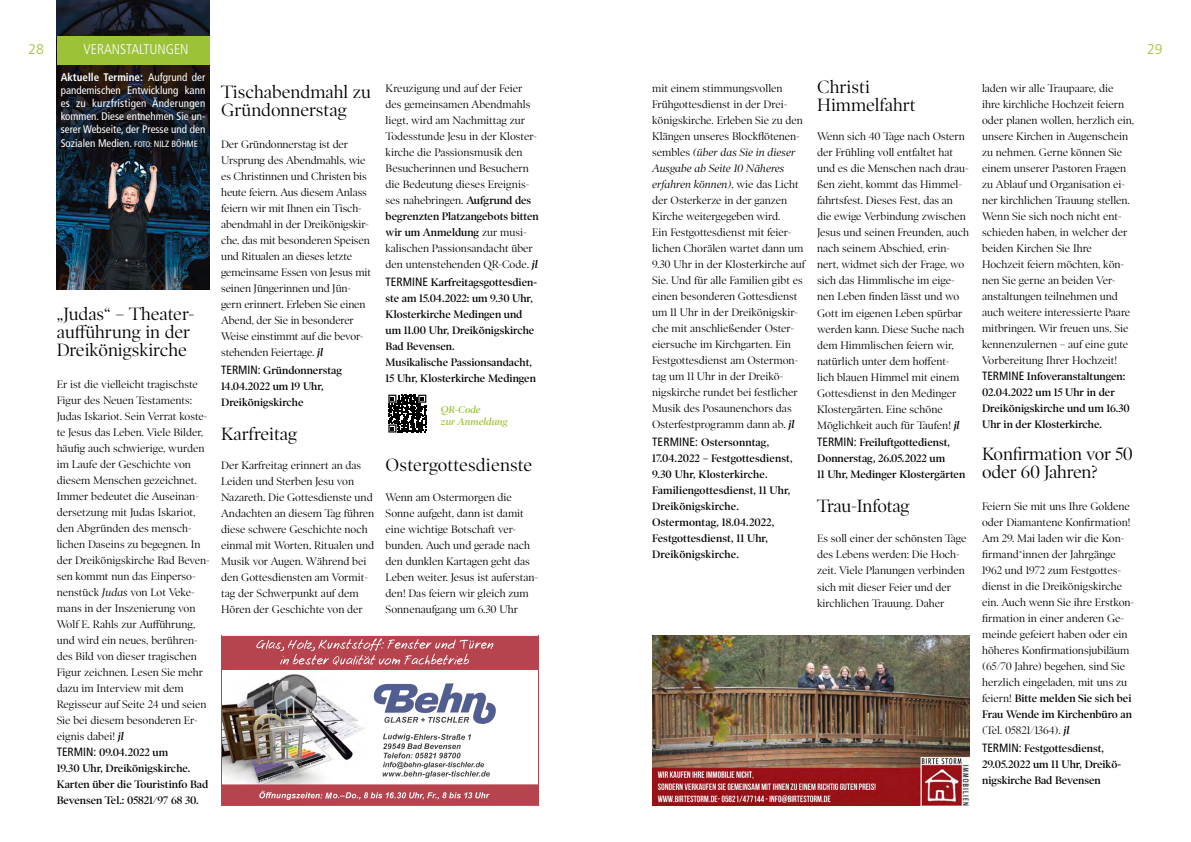
<style>
.page{position:relative;width:1191px;height:842px;background:#fff}
.page>*{position:absolute;margin:0;border:0;box-sizing:border-box;transform-origin:0 0}
.t1{font:18px/18px "Poynter OS Disp";color:#000}
.t2{font:300 condensed 14px "Frutiger LT Std";color:#fff}
.t3{font:300 14px "Frutiger LT Std";color:#9cc238}
.t4{font:11px/16px "Poynter OS Disp";color:#000}
.t5{font:600 11px/16px "Poynter OS Disp";color:#000}
.t6{font:condensed 11px/13.2px "Frutiger LT Std";color:#fff;text-align:justify}
.t7{font:italic 600 10px/12px "Poynter OS Disp";color:#9cc238}
.s1{font-weight:600}
.s2{font-weight:600;font-style:italic}
.s3{font-family:"Frutiger LT Std";font-weight:400;font-stretch:condensed;font-size:12px}
.s4{font-weight:700}
.s5{font-size:8px}
.s6{font-size:9px}
.s7{font-style:italic}
.s8{font-family:"Frutiger LT Std";font-stretch:condensed;font-size:12px}
</style>
<div class="page">
<img style="left:57px;top:0;width:152px;height:289px">
<div style="left:57px;top:36px;width:152px;height:28px;background:#9cc238"></div>
<img style="left:652px;top:636px;width:317px;height:170px">
<svg style="left:388px;top:394px;width:39px;height:37px"></svg>
<svg style="left:388px;top:395px;width:38px;height:38px"></svg>
<svg style="left:222px;top:636px;width:316px;height:170px"></svg>
<svg style="left:259px;top:791px;width:230px;height:9px;background:#c66f78"></svg>
<svg style="left:256px;top:638px;width:238px;height:28px;background:#c06069"></svg>
<svg style="left:373px;top:683px;width:123px;height:41px"></svg>
<svg style="left:382px;top:734px;width:108px;height:44px"></svg>
<hr style="left:221px;top:636px;width:1px;height:170px;background:#b6444f">
<hr style="left:538px;top:636px;width:1px;height:170px;background:#b6444f">
<p class="t3" style="left:28px;top:41px;width:17px">28</p>
<p class="t3" style="left:1147px;top:41px;width:17px">29</p>
<p class="t4" style="left:386px;top:80px;width:155px">Kreuzigung und auf der Feier des gemeinsamen Abendmahls liegt, wird am Nachmittag zur<br>Todesstunde Jesu in der Kloster&shy;kirche die Passionsmusik den<br>Besucherinnen und Besuchern die Bedeutung dieses Ereignis&shy;ses nahebringen. <span class="s1">Aufgrund des begrenzten Platzangebots bitten wir um Anmeldung</span> zur musi&shy;kalischen Passionsandacht über den untenstehenden QR-Code. <span class="s2">jl</span></p>
<p class="t5" style="left:386px;top:274px;width:153px"><span class="s3">TERMINE</span> Karfreitagsgottesdien&shy;ste am 15.04.2022: um 9.30 Uhr,<br>Klosterkirche Medingen und um 11.00 Uhr, Dreikönigskirche<br>Bad Bevensen.<br>Musikalische Passionsandacht,<br>15 Uhr, Klosterkirche Medingen</p>
<p class="t2" style="left:84px;top:41px;width:106px">VERANSTALTUNGEN</p>
<p class="t6" style="left:61px;top:70px;width:146px"><span class="s4">Aktuelle Termine:</span> Aufgrund der pandemischen Entwicklung kann es zu kurzfristigen Änderungen kommen. Diese entnehmen Sie un&shy;serer Webseite, der Presse und den Sozialen Medien. <span class="s5">FOTO:</span> <span class="s6">NILZ BÖHME</span></p>
<h1 class="t1" style="left:817px;top:78px;width:100px">Christi<br>Himmelfahrt</h1>
<p class="t4" style="left:817px;top:129px;width:153px">Wenn sich 40 Tage nach Ostern der Frühling voll entfaltet hat und es die Menschen nach drau&shy;ßen zieht, kommt das Himmel&shy;fahrtsfest. Dieses Fest, das an die ewige Verbindung zwischen<br>Jesus und seinen Freunden, auch nach seinem Abschied, erin&shy;nert, widmet sich der Frage, wo sich das Himmlische im eige&shy;nen Leben finden lässt und wo<br>Gott im eigenen Leben spürbar werden kann. Diese Suche nach dem Himmlischen feiern wir, natürlich unter dem hoffent&shy;lich blauen Himmel mit einem<br>Gottesdienst in den Medinger<br>Klostergärten. Eine schöne<br>Möglichkeit auch für Taufen! <span class="s2">jl</span></p>
<p class="t5" style="left:817px;top:435px;width:150px"><span class="s3">TERMIN:</span> Freiluftgottedienst,<br>Donnerstag, 26.05.2022 um<br>11 Uhr, Medinger Klostergärten</p>
<h1 class="t1" style="left:817px;top:497px;width:94px">Trau-Infotag</h1>
<p class="t4" style="left:817px;top:531px;width:151px">Es soll einer der schönsten Tage des Lebens werden: Die Hoch&shy;zeit. Viele Planungen verbinden sich mit dieser Feier und der kirchlichen Trauung. Daher</p>
<p class="t4" style="left:652px;top:80px;width:154px">mit einem stimmungsvollen<br>Frühgottesdienst in der Drei&shy;königskirche. Erleben Sie zu den<br>Klängen unseres Blockflötenen&shy;sembles <span class="s7">(über das Sie in dieser<br>Ausgabe ab Seite 10 Näheres erfahren können)</span>, wie das Licht der Osterkerze in der ganzen<br>Kirche weitergegeben wird.<br>Ein Festgottesdienst mit feier&shy;lichen Chorälen wartet dann um<br>9.30 Uhr in der Klosterkirche auf<br>Sie. Und für alle Familien gibt es einen besonderen Gottesdienst um 11 Uhr in der Dreikönigskir&shy;che mit anschließender Oster&shy;eiersuche im Kirchgarten. Ein<br>Festgottesdienst am Ostermon&shy;tag um 11 Uhr in der Dreikö&shy;nigskirche rundet bei festlicher<br>Musik des Posaunenchors das<br>Osterfestprogramm dann ab. <span class="s2">jl</span></p>
<p class="t5" style="left:652px;top:434px;width:142px"><span class="s3">TERMINE:</span> Ostersonntag,<br>17.04.2022 – Festgottesdienst,<br>9.30 Uhr, Klosterkirche.<br>Familiengottesdienst, 11 Uhr,<br>Dreikönigskirche.<br>Ostermontag, 18.04.2022,<br>Festgottesdienst, 11 Uhr,<br>Dreikönigskirche.</p>
<p class="t4" style="left:982px;top:81px;width:154px">laden wir alle Traupaare, die ihre kirchliche Hochzeit feiern oder planen wollen, herzlich ein, unsere Kirchen in Augenschein zu nehmen. Gerne können Sie einem unserer Pastoren Fragen zu Ablauf und Organisation ei&shy;ner kirchlichen Trauung stellen.<br>Wenn Sie sich noch nicht ent&shy;schieden haben, in welcher der beiden Kirchen Sie Ihre<br>Hochzeit feiern möchten, kön&shy;nen Sie gerne an beiden Ver&shy;anstaltungen teilnehmen und auch weitere interessierte Paare mitbringen. Wir freuen uns, Sie kennenzulernen – auf eine gute<br>Vorbereitung Ihrer Hochzeit!<br><span class="s8">TERMINE</span> <span class="s1">Infoveranstaltungen:<br>02.04.2022 um 15 Uhr in der<br>Dreikönigskirche und um 16.30<br>Uhr in der Klosterkirche.</span></p>
<h1 class="t1" style="left:982px;top:445px;width:152px">Konfirmation vor 50 oder 60 Jahren?</h1>
<p class="t4" style="left:982px;top:498px;width:154px">Feiern Sie mit uns Ihre Goldene oder Diamantene Konfirmation!<br>Am 29. Mai laden wir die Kon&shy;firmand*innen der Jahrgänge<br>1962 und 1972 zum Festgottes&shy;dienst in die Dreikönigskirche ein. Auch wenn Sie ihre Erstkon&shy;firmation in einer anderen Ge&shy;meinde gefeiert haben oder ein höheres Konfirmationsjubiläum (65/70 Jahre) begehen, sind Sie herzlich eingeladen, mit uns zu feiern! <span class="s1">Bitte melden Sie sich bei<br>Frau Wende im Kirchenbüro an </span>(Tel. 05821/1364). <span class="s2">jl</span></p>
<p class="t5" style="left:982px;top:740px;width:140px"><span class="s3">TERMIN:</span> Festgottesdienst,<br>29.05.2022 um 11 Uhr, Dreikö&shy;nigskirche Bad Bevensen</p>
<h1 class="t1" style="left:221px;top:83px;width:151px">Tischabendmahl zu<br>Gründonnerstag</h1>
<p class="t4" style="left:221px;top:136px;width:151px">Der Gründonnerstag ist der<br>Ursprung des Abendmahls, wie es Christinnen und Christen bis heute feiern. Aus diesem Anlass feiern wir mit Ihnen ein Tisch&shy;abendmahl in der Dreikönigskir&shy;che, das mit besonderen Speisen und Ritualen an dieses letzte gemeinsame Essen von Jesus mit seinen Jüngerinnen und Jün&shy;gern erinnert. Erleben Sie einen<br>Abend, der Sie in besonderer<br>Weise einstimmt auf die bevor&shy;stehenden Feiertage. <span class="s2">jl</span></p>
<p class="t5" style="left:221px;top:362px;width:122px"><span class="s3">TERMIN:</span> Gründonnerstag<br>14.04.2022 um 19 Uhr,<br>Dreikönigskirche</p>
<h1 class="t1" style="left:221px;top:425px;width:78px">Karfreitag</h1>
<p class="t4" style="left:221px;top:457px;width:155px">Der Karfreitag erinnert an das<br>Leiden und Sterben Jesu von<br>Nazareth. Die Gottesdienste und<br>Andachten an diesem Tag führen diese schwere Geschichte noch einmal mit Worten, Ritualen und<br>Musik vor Augen. Während bei den Gottesdiensten am Vormit&shy;tag der Schwerpunkt auf dem<br>Hören der Geschichte von der</p>
<h1 class="t1" style="left:57px;top:305px;width:139px">„Judas“ – Theater&shy;aufführung in der<br>Dreikönigskirche</h1>
<p class="t4" style="left:57px;top:376px;width:155px">Er ist die vielleicht tragischste<br>Figur des Neuen Testaments:<br>Judas Iskariot. Sein Verrat koste&shy;te Jesus das Leben. Viele Bilder, häufig auch schwierige, wurden im Laufe der Geschichte von diesem Menschen gezeichnet.<br>Immer bedeutet die Auseinan&shy;dersetzung mit Judas Iskariot, den Abgründen des mensch&shy;lichen Daseins zu begegnen. In der Dreikönigskirche Bad Beven&shy;sen kommt nun das Einperso&shy;nenstück <span class="s7">Judas</span> von Lot Veke&shy;mans in der Inszenierung von<br>Wolf E. Rahls zur Aufführung, und wird ein neues, berühren&shy;des Bild von dieser tragischen<br>Figur zeichnen. Lesen Sie mehr dazu im Interview mit dem<br>Regisseur auf Seite 24 und seien<br>Sie bei diesem besonderen Er&shy;eignis dabei! <span class="s2">jl<br></span><span class="s8">TERMIN:</span> <span class="s1">09.04.2022 um<br>19.30 Uhr, Dreikönigskirche.<br>Karten über die Touristinfo Bad<br>Bevensen Tel.: 05821/97 68 30.</span></p>
<p class="t7" style="left:441px;top:404px;width:68px">QR-Code<br>zur Anmeldung</p>
<h1 class="t1" style="left:386px;top:456px;width:148px">Ostergottesdienste</h1>
<p class="t4" style="left:386px;top:489px;width:154px">Wenn am Ostermorgen die<br>Sonne aufgeht, dann ist damit eine wichtige Botschaft ver&shy;bunden. Auch und gerade nach den dunklen Kartagen geht das<br>Leben weiter. Jesus ist auferstan&shy;den! Das feiern wir gleich zum<br>Sonnenaufgang um 6.30 Uhr</p>
</div>
